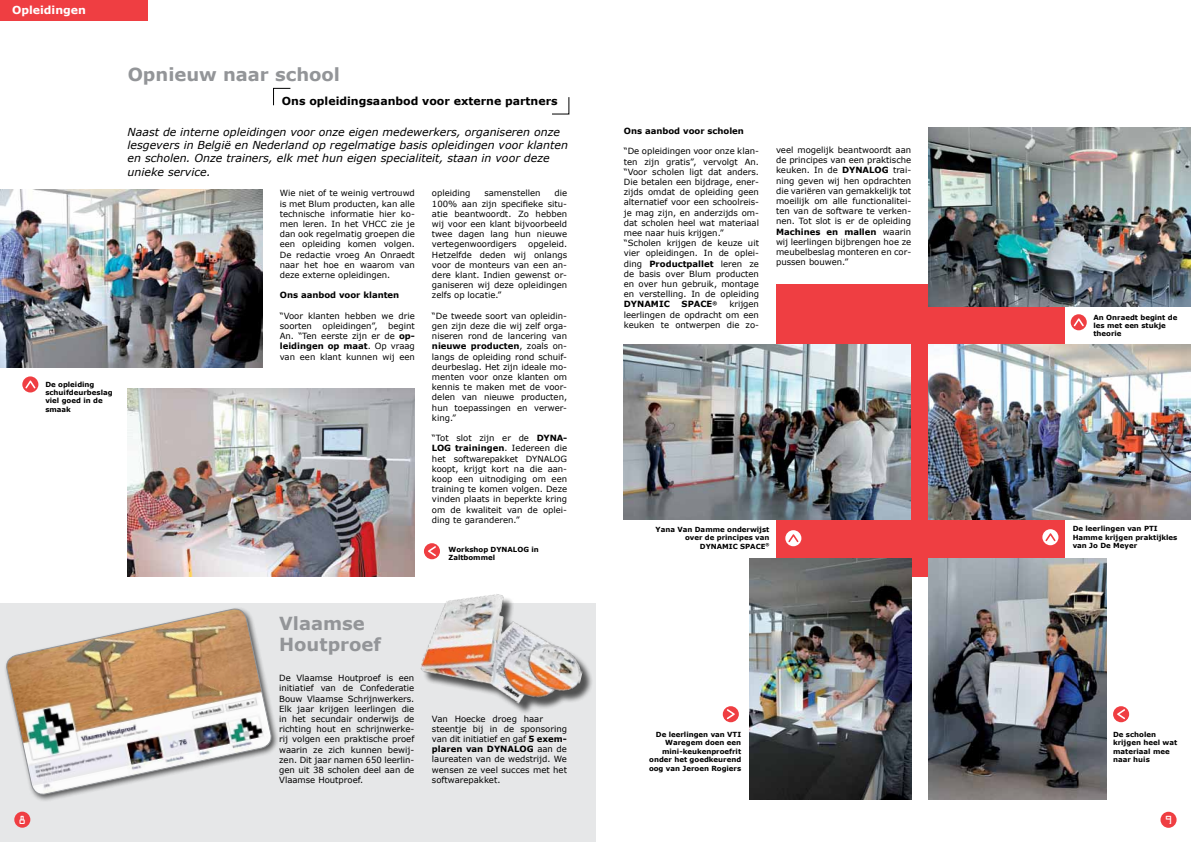
<style>
.page{position:relative;width:1191px;height:842px;background:#fff}
.page>*{position:absolute;margin:0;border:0;box-sizing:border-box;transform-origin:0 0}
.t1{font:700 18px/21.6px "Verdana";color:#939598}
.t2{font:italic 11px/13.2px "Verdana";color:#000}
.t3{font:700 11px "Verdana";color:#000}
.t4{font:700 11px "Verdana";color:#fff}
.t5{font:10.5px "OCRA Std";color:#fff}
.t6{font:8.5px/10.2px "Verdana";color:#000;text-align:justify}
.t7{font:700 8.5px "Verdana";color:#000}
.t8{font:700 7px/8.4px "Verdana";color:#000}
.t9{font:700 4.1px "Verdana";color:#000}
.s1{font-weight:700}
</style>
<div class="page">
<div style="left:0;top:603px;width:595px;height:239px;background:#e6e7e8"></div>
<div style="left:776px;top:284px;width:288px;height:292px;background:#ef3e42"></div>
<div style="left:1160px;top:812px;width:16px;height:16px;background:#ef3e42;border-radius:50%"></div>
<div style="left:14px;top:812px;width:16px;height:16px;background:#ef3e42;border-radius:50%"></div>
<div style="left:0;top:0;width:147px;height:21px;background:#ef3e42"></div>
<svg style="left:22px;top:376px;width:16px;height:16px"></svg>
<svg style="left:25px;top:380px;width:10px;height:8px"></svg>
<div style="left:424px;top:543px;width:16px;height:16px;background:#ef3e42;border-radius:50%"></div>
<svg style="left:428px;top:546px;width:8px;height:10px"></svg>
<svg style="left:1113px;top:706px;width:16px;height:16px"></svg>
<svg style="left:1117px;top:709px;width:8px;height:10px"></svg>
<div style="left:723px;top:706px;width:16px;height:16px;background:#ef3e42;border-radius:50%"></div>
<svg style="left:727px;top:709px;width:8px;height:10px"></svg>
<svg style="left:1042px;top:529px;width:16px;height:16px"></svg>
<svg style="left:1045px;top:533px;width:10px;height:8px"></svg>
<svg style="left:785px;top:530px;width:16px;height:16px"></svg>
<svg style="left:788px;top:534px;width:10px;height:8px"></svg>
<svg style="left:1070px;top:314px;width:16px;height:16px"></svg>
<svg style="left:1073px;top:318px;width:10px;height:8px"></svg>
<svg style="left:552px;top:97px;width:17px;height:17px"></svg>
<svg style="left:273px;top:88px;width:18px;height:17px"></svg>
<img style="left:0;top:190px;width:263px;height:178px">
<img style="left:128px;top:389px;width:286px;height:187px">
<img style="left:623px;top:345px;width:287px;height:175px">
<img style="left:928px;top:128px;width:263px;height:178px">
<img style="left:928px;top:345px;width:263px;height:175px">
<img style="left:749px;top:559px;width:163px;height:240px">
<img style="left:928px;top:559px;width:178px;height:240px">
<div style="left:4px;top:607px;width:275px;height:195px;background:#000;opacity:.65"></div>
<img style="left:5px;top:607px;width:268px;height:189px">
<img style="left:420px;top:594px;width:172px;height:119px">
<p class="t4" style="left:12px;top:3px;width:75px">Opleidingen</p>
<p class="t8" style="left:45px;top:380px;width:69px">De opleiding schuifdeurbeslag viel goed in de smaak</p>
<h1 class="t1" style="left:128px;top:64px;width:214px">Opnieuw naar school</h1>
<p class="t3" style="left:282px;top:93px;width:277px">Ons opleidingsaanbod voor externe partners</p>
<p class="t2" style="left:128px;top:125px;width:442px">Naast de interne opleidingen voor onze eigen medewerkers, organiseren onze lesgevers in België en Nederland op regelmatige basis opleidingen voor klanten en scholen. Onze trainers, elk met hun eigen specialiteit, staan in voor deze unieke service.</p>
<p class="t6" style="left:280px;top:188px;width:137px">Wie niet of te weinig vertrouwd is met Blum producten, kan alle technische informatie hier ko&shy;men leren. In het VHCC zie je dan ook regelmatig groepen die een opleiding komen volgen.<br>De redactie vroeg An Onraedt naar het hoe en waarom van deze externe opleidingen.</p>
<p class="t7" style="left:280px;top:289px;width:121px">Ons aanbod voor klanten</p>
<p class="t6" style="left:280px;top:311px;width:137px">“Voor klanten hebben we drie soorten opleidingen”, begint An. “Ten eerste zijn er de <span class="s1">op&shy;leidingen op maat</span>. Op vraag van een klant kunnen wij een</p>
<p class="t6" style="left:432px;top:188px;width:137px;text-indent:122px">die 100% aan zijn specifieke situ&shy;atie beantwoordt. Zo hebben wij voor een klant bijvoorbeeld twee dagen lang hun nieuwe vertegenwoordigers</p>
<p class="t6" style="left:432px;top:188px;width:40px">opleiding</p>
<p class="t6" style="left:484px;top:188px;width:58px">samenstellen</p>
<p class="t6" style="left:432px;top:239px;width:137px;text-indent:96px">opgeleid.<br>Hetzelfde deden wij onlangs voor de monteurs van een an&shy;dere klant. Indien gewenst or&shy;ganiseren wij deze opleidingen zelfs op locatie.”</p>
<p class="t6" style="left:432px;top:311px;width:137px">“De tweede soort van opleidin&shy;gen zijn deze die wij zelf orga&shy;niseren rond de lancering van <span class="s1">nieuwe producten</span>, zoals on&shy;langs de opleiding rond schuif&shy;deurbeslag. Het zijn ideale mo&shy;menten voor onze klanten om kennis te maken met de voor&shy;delen van nieuwe producten, hun toepassingen en verwer&shy;king.”</p>
<p class="t6" style="left:432px;top:433px;width:137px">“Tot slot zijn er de <span class="s1">DYNA-LOG trainingen</span>. Iedereen die het softwarepakket DYNALOG koopt, krijgt kort na die aan&shy;koop een uitnodiging om een training te komen volgen. Deze vinden plaats in beperkte kring om de kwaliteit van de oplei&shy;ding te garanderen.”</p>
<p class="t8" style="left:448px;top:545px;width:55px">Workshop Dynalog</p>
<p class="t8" style="left:531px;top:545px;width:9px">in</p>
<p class="t8" style="left:448px;top:553px;width:48px">Zaltbommel</p>
<h1 class="t1" style="left:279px;top:612px;width:103px">Vlaamse<br>Houtproef</h1>
<p class="t6" style="left:279px;top:673px;width:137px">De Vlaamse Houtproef is een initiatief van de Confederatie Bouw Vlaamse Schrijnwerkers.<br>Elk jaar krijgen leerlingen die in het secundair onderwijs de richting hout en schrijnwerke&shy;rij volgen een praktische proef waarin ze zich kunnen bewij&shy;zen. Dit jaar namen 650 leerlin&shy;gen uit 38 scholen deel aan de Vlaamse Houtproef.</p>
<p class="t6" style="left:432px;top:713px;width:137px;text-align:left">Van Hoecke droeg haar steentje bij in de sponsoring van dit initiatief en gaf <span class="s1">5 exem&shy;plaren van DYNALOG</span> aan de laureaten van de wedstrijd. We wensen ze veel succes met het softwarepakket.</p>
<p class="t7" style="left:624px;top:125px;width:122px">Ons aanbod voor scholen</p>
<p class="t6" style="left:624px;top:146px;width:137px;text-align:left">“De opleidingen voor onze klan&shy;ten zijn gratis”, vervolgt An. “Voor scholen ligt dat anders.<br>Die betalen een bijdrage, ener&shy;zijds omdat de opleiding geen alternatief voor een schoolreis&shy;je mag zijn, en anderzijds om&shy;dat scholen heel wat materiaal mee naar huis krijgen.” “Scholen krijgen de keuze uit vier opleidingen. In de oplei&shy;ding <span class="s1">Productpallet</span> leren ze de basis over Blum producten en over hun gebruik, montage en verstelling. In de opleiding</p>
<p class="t7" style="left:624px;top:298px;width:47px">DYNAMIC</p>
<p class="t7" style="left:681px;top:298px;width:37px">SPACE<sup>®</sup></p>
<p class="t6" style="left:624px;top:299px;width:137px;text-indent:105px">krijgen leerlingen de opdracht om een keuken te ontwerpen die zo-</p>
<p class="t6" style="left:776px;top:145px;width:137px">veel mogelijk beantwoordt aan de principes van een praktische keuken. In de <span class="s1">DYNALOG</span> trai&shy;ning geven wij hen opdrachten die variëren van gemakkelijk tot moeilijk om alle functionalitei&shy;ten van de software te verken&shy;nen. Tot slot is er de opleiding <span class="s1">Machines en mallen</span> waarin wij leerlingen bijbrengen hoe ze meubelbeslag monteren en cor&shy;pussen bouwen.”</p>
<p class="t8" style="left:655px;top:525px;width:115px">Yana Van Damme onderwijst</p>
<p class="t8" style="left:685px;top:533px;width:86px">over de principes van</p>
<p class="t8" style="left:700px;top:542px;width:13px">Dynamic</p>
<p class="t8" style="left:740px;top:542px;width:11px">Space</p>
<p class="t9" style="left:765px;top:542px;width:5px">®</p>
<p class="t8" style="left:649px;top:730px;width:94px;text-align:right">De leerlingen van VTI<br>Waregem doen een mini-keukenproefrit onder het goedkeurend oog van Jeroen Rogiers</p>
<p class="t8" style="left:1093px;top:313px;width:85px">An Onraedt begint de les met een stukje theorie</p>
<p class="t8" style="left:1072px;top:525px;width:106px">De leerlingen van PTI<br>Hamme krijgen praktijkles van Jo De Meyer</p>
<p class="t8" style="left:1113px;top:730px;width:66px">De scholen krijgen heel wat materiaal mee naar huis</p>
<p class="t5" style="left:19px;top:815px;width:9px">8</p>
<p class="t5" style="left:1164px;top:815px;width:9px">9</p>
</div>
